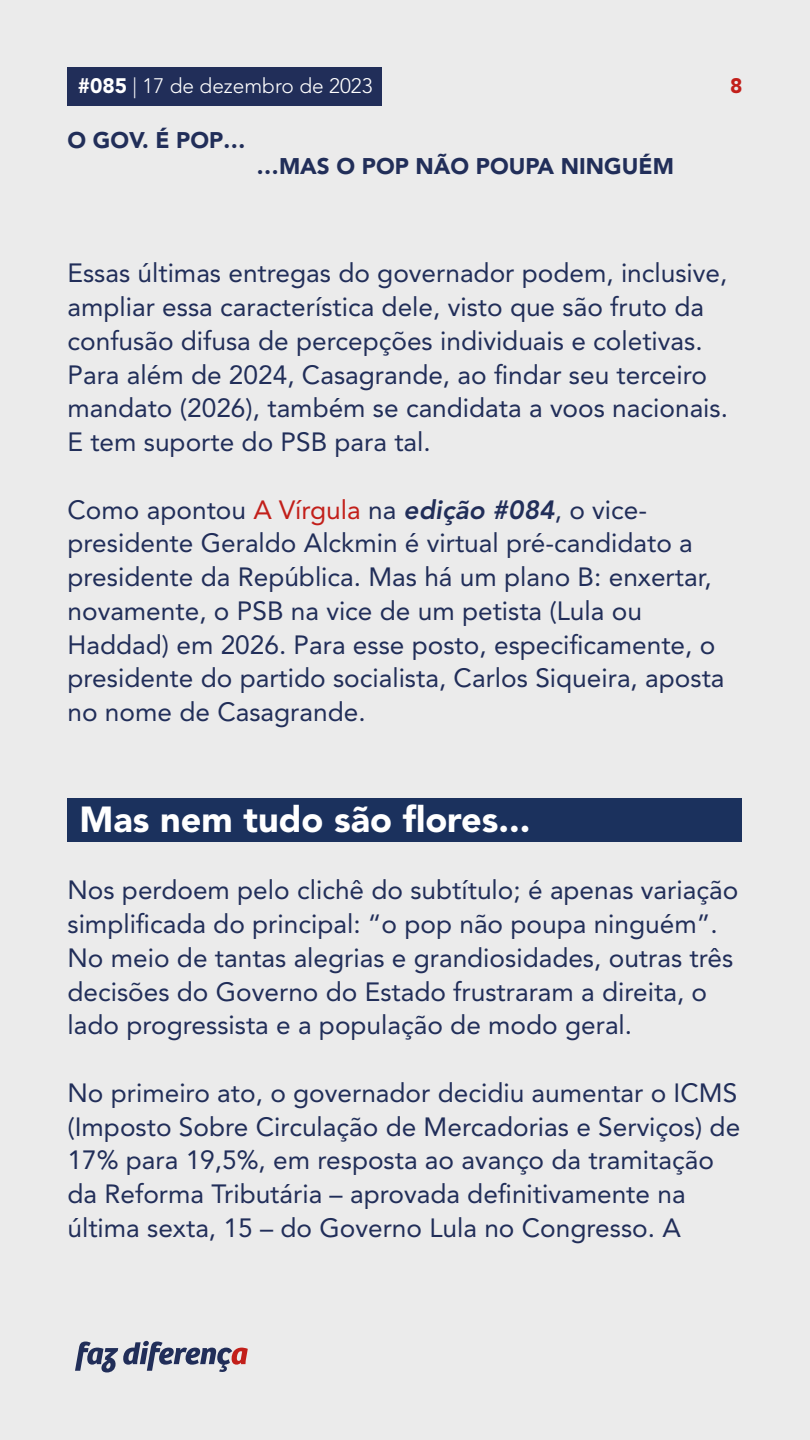
<style>
.page{position:relative;width:810px;height:1440px;background:#ebebeb}
.page>*{position:absolute;margin:0;border:0;box-sizing:border-box;transform-origin:0 0}
.SUBTITULO2{font:900 36px "Avenir LT Std";color:#fff}
.TEXTO{font:26.25px/33.8px "Avenir LT Std";color:#212e59}
.TITULO-TOPO{font:900 22.5px "Avenir LT Std";color:#212e59}
.t1{font:300 20.92px "Avenir LT Std";color:#fff}
.t2{font:900 20.92px "Avenir LT Std";color:#c21f1a}
.s1{font-weight:900}
.s2{color:#c21f1a}
.s3{font-weight:800;font-style:italic}
</style>
<div class="page">
<div style="left:68px;top:68px;width:314px;height:38px;background:#212e59"></div>
<svg style="left:75px;top:1341px;width:173px;height:31px"></svg>
<div style="left:68px;top:798px;width:674px;height:43px;background:#1b315d"></div>
<p class="t1" style="left:78px;top:74px;width:297px"><span class="s1">#085</span> | 17 de dezembro de 2023</p>
<p class="t2" style="left:730px;top:74px;width:14px">8</p>
<p class="TITULO-TOPO" style="left:68px;top:126px;width:180px">O GOV. É POP…</p>
<p class="TITULO-TOPO" style="left:256px;top:152px;width:419px">…MAS O POP NÃO POUPA NINGUÉM</p>
<p class="TEXTO" style="left:68px;top:257px;width:662px">Essas últimas entregas do governador podem, inclusive, ampliar essa característica dele, visto que são fruto da confusão difusa de percepções individuais e coletivas.<br>Para além de 2024, Casagrande, ao findar seu terceiro mandato (2026), também se candidata a voos nacionais.<br>E tem suporte do PSB para tal.</p>
<p class="TEXTO" style="left:68px;top:493px;width:659px">Como apontou <span class="s2">A Vírgula</span> na <span class="s3">edição #084</span>, o vice&shy;presidente Geraldo Alckmin é virtual pré-candidato a presidente da República. Mas há um plano B: enxertar, novamente, o PSB na vice de um petista (Lula ou Haddad) em 2026. Para esse posto, especificamente, o presidente do partido socialista, Carlos Siqueira, aposta no nome de Casagrande.</p>
<p class="SUBTITULO2" style="left:80px;top:797px;width:453px">Mas nem tudo são flores...</p>
<p class="TEXTO" style="left:68px;top:874px;width:672px">Nos perdoem pelo clichê do subtítulo; é apenas variação simplificada do principal: “o pop não poupa ninguém”.<br>No meio de tantas alegrias e grandiosidades, outras três decisões do Governo do Estado frustraram a direita, o lado progressista e a população de modo geral.</p>
<p class="TEXTO" style="left:68px;top:1076px;width:674px">No primeiro ato, o governador decidiu aumentar o ICMS (Imposto Sobre Circulação de Mercadorias e Serviços) de 17% para 19,5%, em resposta ao avanço da tramitação da Reforma Tributária – aprovada definitivamente na última sexta, 15 – do Governo Lula no Congresso. A</p>
</div>
